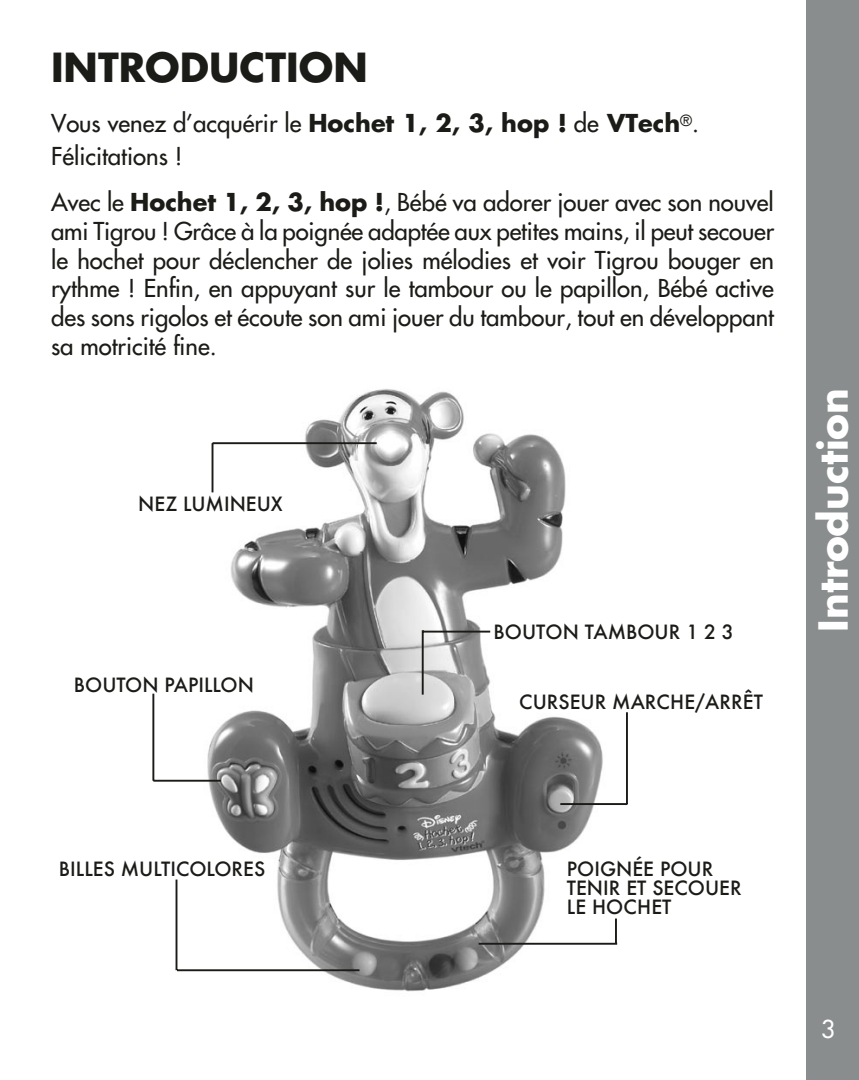
<style>
.page{position:relative;width:859px;height:1080px;background:#fff}
.page>*{position:absolute;margin:0;border:0;box-sizing:border-box;transform-origin:0 0}
.t1{font:700 39px "Futura";color:#fff}
.t2{font:700 39px "Futura";color:#1b1b17}
.t3{font:24px/28.8px "Futura";color:#1b1b17}
.t4{font:24px "Futura";color:#fff}
.t5{font:500 19.2px/19.2px "Futura";color:#1b1b17}
.s1{font-weight:700}
</style>
<div class="page">
<div style="left:806px;top:0;width:53px;height:1080px;background:#898d8e"></div>
<img style="left:152px;top:389px;width:476px;height:603px">
<hr style="left:560px;top:803px;width:67px;height:2px;background:#1b1b17">
<hr style="left:626px;top:712px;width:2px;height:92px;background:#1b1b17">
<hr style="left:177px;top:969px;width:182px;height:2px;background:#1b1b17">
<hr style="left:176px;top:880px;width:1px;height:90px;background:#1b1b17">
<hr style="left:153px;top:780px;width:68px;height:2px;background:#1b1b17">
<hr style="left:152px;top:694px;width:2px;height:87px;background:#1b1b17">
<hr style="left:615px;top:919px;width:2px;height:25px;background:#1b1b17">
<hr style="left:479px;top:943px;width:138px;height:2px;background:#1b1b17">
<hr style="left:212px;top:442px;width:165px;height:2px;background:#1b1b17">
<hr style="left:212px;top:443px;width:1px;height:49px;background:#1b1b17">
<hr style="left:423px;top:631px;width:67px;height:2px;background:#1b1b17">
<hr style="left:422px;top:630px;width:2px;height:65px;background:#1b1b17">
<h1 class="t2" style="left:51px;top:42px;width:318px">INTRODUCTION</h1>
<p class="t3" style="left:51px;top:107px;width:650px;line-height:33px">Vous venez d’acquérir le <span class="s1">Hochet 1, 2, 3, hop !</span> de <span class="s1">VTech</span><sup>®</sup>.<br>Félicitations !</p>
<p class="t3" style="left:51px;top:188px;width:725px;text-align:justify">Avec le <span class="s1">Hochet 1, 2, 3, hop !</span>, Bébé va adorer jouer avec son nouvel ami Tigrou ! Grâce à la poignée adaptée aux petites mains, il peut secouer le hochet pour déclencher de jolies mélodies et voir Tigrou bouger en rythme ! Enfin, en appuyant sur le tambour ou le papillon, Bébé active des sons rigolos et écoute son ami jouer du tambour, tout en développant sa motricité fine.</p>
<p class="t5" style="left:138px;top:494px;width:146px">NEZ LUMINEUX</p>
<p class="t5" style="left:74px;top:675px;width:182px">BOUTON PAPILLON</p>
<p class="t5" style="left:494px;top:622px;width:242px">BOUTON TAMBOUR 1 2 3</p>
<p class="t5" style="left:519px;top:692px;width:245px">CURSEUR MARCHE/ARRÊT</p>
<h1 class="t1" style="left:807px;top:632px;width:245px;rotate:-90deg">Introduction</h1>
<p class="t5" style="left:59px;top:859px;width:208px">BILLES MULTICOLORES</p>
<p class="t5" style="left:567px;top:859px;width:176px">POIGNÉE POUR<br>TENIR ET SECOUER<br>LE HOCHET</p>
<p class="t4" style="left:821px;top:1014px;width:15px">3</p>
</div>
